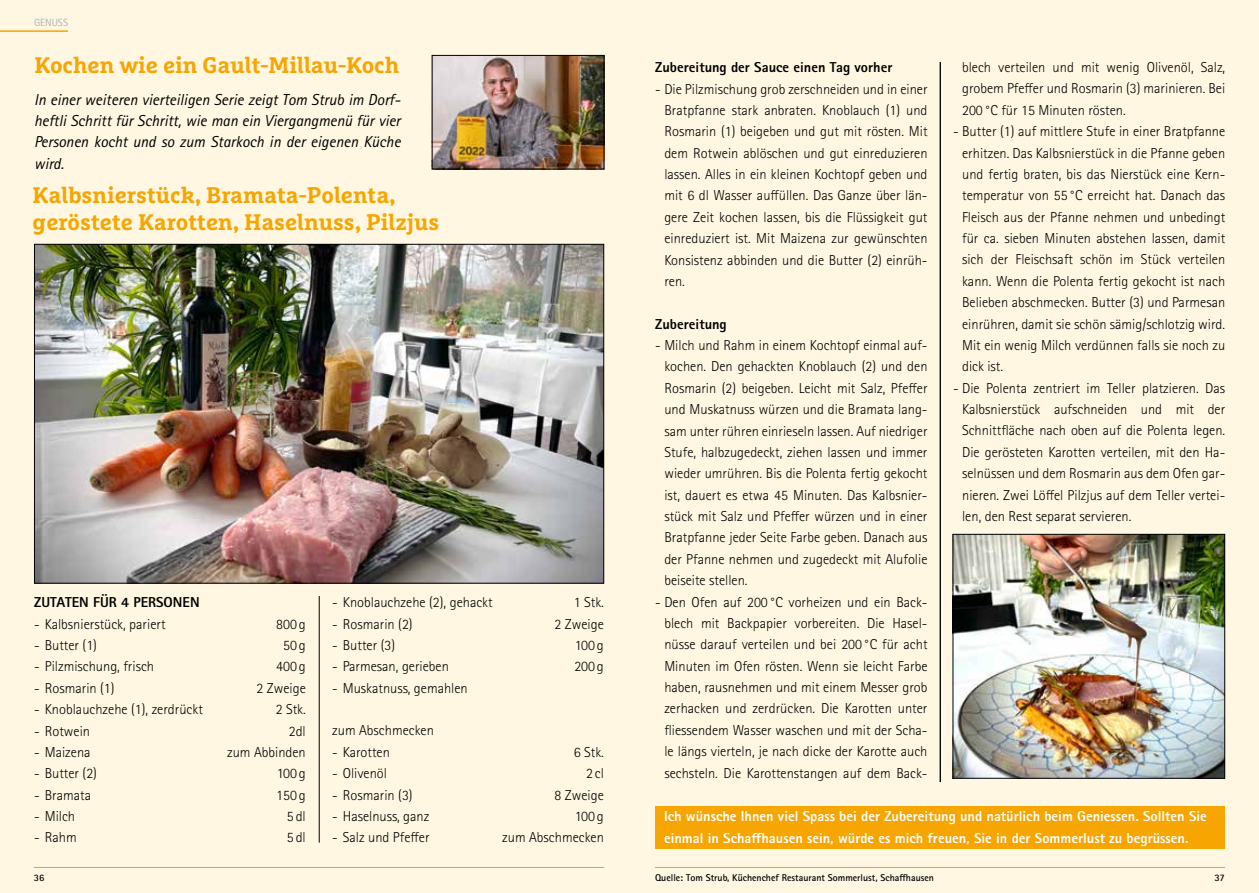
<style>
.page{position:relative;width:1259px;height:893px;background:#fff}
.page>*{position:absolute;margin:0;border:0;box-sizing:border-box;transform-origin:0 0}
.t1{font:700 22.5px/27px "Marselis Slab Pro";color:#f7a500}
.t2{font:italic 15.9px/21.3px "Rotis Sans Serif Std";color:#000;text-align:justify}
.t3{font:300 14.4px/21.3px "Rotis Sans Serif Std";color:#000;text-align:justify}
.t4{font:800 14.4px/21.3px "Rotis Sans Serif Std";color:#fff}
.t5{font:800 14.4px "Rotis Sans Serif Std";color:#000}
.t6{font:10.5px "Rotis Sans Serif Std";color:#b1b2b3}
.t7{font:700 9.9px "Rotis Sans Serif Std";color:#000}
</style>
<div class="page">
<div style="left:0;top:0;width:629px;height:893px;background:#fff7e2"></div>
<div style="left:629px;top:0;width:630px;height:893px;background:#fff7e2"></div>
<hr style="left:655px;top:867px;width:570px;height:1px;background:#f7a500">
<hr style="left:0;top:30px;width:68px;height:2px;background:#f7a500">
<hr style="left:940px;top:62px;width:1px;height:720px;background:#000">
<hr style="left:34px;top:867px;width:570px;height:1px;background:#f7a500">
<hr style="left:319px;top:596px;width:1px;height:247px;background:#000">
<img style="left:36px;top:246px;width:566px;height:335px">
<img style="left:434px;top:57px;width:168px;height:110px">
<div style="left:432px;top:55px;width:172px;height:114px;border:1px solid #000"></div>
<div style="left:655px;top:806px;width:569px;height:43px;background:#f7a500"></div>
<img style="left:954px;top:536px;width:269px;height:240px">
<div style="left:952px;top:534px;width:273px;height:244px;border:1px solid #000"></div>
<p class="t6" style="left:34px;top:16px;width:36px">GENUSS</p>
<h1 class="t1" style="left:35px;top:51px;width:366px">Kochen wie ein Gault-Millau-Koch</h1>
<p class="t2" style="left:34px;top:89px;width:368px">In einer weiteren vierteiligen Serie zeigt Tom Strub im Dorf&shy;heftli Schritt für Schritt, wie man ein Viergangmenü für vier Personen kocht und so zum Starkoch in der eigenen Küche wird.</p>
<h1 class="t1" style="left:33px;top:181px;width:408px">Kalbsnierstück, Bramata-Polenta, geröstete Karotten, Haselnuss, Pilzjus</h1>
<p class="t5" style="left:34px;top:593px;width:167px">ZUTATEN FÜR 4 PERSONEN</p>
<p class="t3" style="left:34px;top:613px;width:133px">- Kalbsnierstück, pariert</p>
<p class="t3" style="left:276px;top:613px;width:31px">800 g</p>
<p class="t3" style="left:34px;top:635px;width:64px">- Butter (1)</p>
<p class="t3" style="left:283px;top:635px;width:24px">50g</p>
<p class="t3" style="left:34px;top:656px;width:121px">- Pilzmischung, frisch</p>
<p class="t3" style="left:276px;top:656px;width:31px">400 g</p>
<p class="t3" style="left:34px;top:677px;width:82px">- Rosmarin (1)</p>
<p class="t3" style="left:256px;top:677px;width:51px">2 Zweige</p>
<p class="t3" style="left:34px;top:699px;width:170px">- Knoblauchzehe (1), zerdrückt</p>
<p class="t3" style="left:276px;top:699px;width:32px">2 Stk.</p>
<p class="t3" style="left:34px;top:720px;width:57px">- Rotwein</p>
<p class="t3" style="left:289px;top:720px;width:19px">2dl</p>
<p class="t3" style="left:34px;top:742px;width:58px">- Maizena</p>
<p class="t3" style="left:227px;top:742px;width:80px">zum Abbinden</p>
<p class="t3" style="left:34px;top:763px;width:64px">- Butter (2)</p>
<p class="t3" style="left:277px;top:763px;width:30px">100 g</p>
<p class="t3" style="left:34px;top:784px;width:58px">- Bramata</p>
<p class="t3" style="left:276px;top:784px;width:31px">150 g</p>
<p class="t3" style="left:34px;top:806px;width:42px">- Milch</p>
<p class="t3" style="left:287px;top:806px;width:20px">5dl</p>
<p class="t3" style="left:34px;top:827px;width:44px">- Rahm</p>
<p class="t3" style="left:287px;top:827px;width:20px">5dl</p>
<p class="t7" style="left:34px;top:871px;width:12px">36</p>
<p class="t3" style="left:332px;top:592px;width:162px">- Knoblauchzehe (2), gehackt</p>
<p class="t3" style="left:574px;top:592px;width:32px">1 Stk.</p>
<p class="t3" style="left:332px;top:613px;width:82px">- Rosmarin (2)</p>
<p class="t3" style="left:554px;top:613px;width:51px">2 Zweige</p>
<p class="t3" style="left:332px;top:635px;width:64px">- Butter (3)</p>
<p class="t3" style="left:575px;top:635px;width:30px">100 g</p>
<p class="t3" style="left:332px;top:656px;width:118px">- Parmesan, gerieben</p>
<p class="t3" style="left:574px;top:656px;width:31px">200 g</p>
<p class="t3" style="left:332px;top:677px;width:137px">- Muskatnuss, gemahlen</p>
<p class="t3" style="left:332px;top:720px;width:103px">zum Abschmecken</p>
<p class="t3" style="left:332px;top:741px;width:59px">- Karotten</p>
<p class="t3" style="left:574px;top:741px;width:32px">6 Stk.</p>
<p class="t3" style="left:332px;top:763px;width:56px">- Olivenöl</p>
<p class="t3" style="left:586px;top:763px;width:19px">2cl</p>
<p class="t3" style="left:332px;top:784px;width:82px">- Rosmarin (3)</p>
<p class="t3" style="left:554px;top:784px;width:51px">8 Zweige</p>
<p class="t3" style="left:332px;top:806px;width:99px">- Haselnuss, ganz</p>
<p class="t3" style="left:575px;top:806px;width:30px">100 g</p>
<p class="t3" style="left:332px;top:827px;width:99px">- Salz und Pfeffer</p>
<p class="t3" style="left:502px;top:827px;width:103px">zum Abschmecken</p>
<p class="t5" style="left:655px;top:58px;width:239px">Zubereitung der Sauce einen Tag vorher</p>
<p class="t3" style="left:664px;top:78px;width:265px;text-indent:-9px">- Die Pilzmischung grob zerschneiden und in einer Bratpfanne stark anbraten. Knoblauch (1) und Rosmarin (1) beigeben und gut mit rösten. Mit dem Rotwein ablöschen und gut einreduzieren lassen. Alles in ein kleinen Kochtopf geben und mit 6 dl Wasser auffüllen. Das Ganze über län&shy;gere Zeit kochen lassen, bis die Flüssigkeit gut einreduziert ist. Mit Maizena zur gewünschten Konsistenz abbinden und die Butter (2) einrüh&shy;ren.</p>
<p class="t5" style="left:655px;top:315px;width:73px">Zubereitung</p>
<p class="t3" style="left:664px;top:335px;width:265px;text-indent:-9px">- Milch und Rahm in einem Kochtopf einmal auf&shy;kochen. Den gehackten Knoblauch (2) und den Rosmarin (2) beigeben. Leicht mit Salz, Pfeffer und Muskatnuss würzen und die Bramata lang&shy;sam unter rühren einrieseln lassen. Auf niedriger Stufe, halbzugedeckt, ziehen lassen und immer wieder umrühren. Bis die Polenta fertig gekocht ist, dauert es etwa 45 Minuten. Das Kalbsnier&shy;stück mit Salz und Pfeffer würzen und in einer Bratpfanne jeder Seite Farbe geben. Danach aus der Pfanne nehmen und zugedeckt mit Alufolie beiseite stellen.</p>
<p class="t3" style="left:664px;top:591px;width:265px;text-indent:-9px">- Den Ofen auf 200 °C vorheizen und ein Back&shy;blech mit Backpapier vorbereiten. Die Hasel&shy;nüsse darauf verteilen und bei 200 °C für acht Minuten im Ofen rösten. Wenn sie leicht Farbe haben, rausnehmen und mit einem Messer grob zerhacken und zerdrücken. Die Karotten unter fliessendem Wasser waschen und mit der Scha&shy;le längs vierteln, je nach dicke der Karotte auch sechsteln. Die Karottenstangen auf dem Back-</p>
<p class="t3" style="left:962px;top:57px;width:265px">blech verteilen und mit wenig Olivenöl, Salz, grobem Pfeffer und Rosmarin (3) marinieren. Bei 200 °C für 15 Minuten rösten.</p>
<p class="t3" style="left:962px;top:121px;width:265px;text-indent:-9px">- Butter (1) auf mittlere Stufe in einer Bratpfanne erhitzen. Das Kalbsnierstück in die Pfanne geben und fertig braten, bis das Nierstück eine Kern&shy;temperatur von 55 °C erreicht hat. Danach das Fleisch aus der Pfanne nehmen und unbedingt für ca. sieben Minuten abstehen lassen, damit sich der Fleischsaft schön im Stück verteilen kann. Wenn die Polenta fertig gekocht ist nach Belieben abschmecken. Butter (3) und Parmesan einrühren, damit sie schön sämig/schlotzig wird.<br>Mit ein wenig Milch verdünnen falls sie noch zu dick ist.</p>
<p class="t3" style="left:962px;top:377px;width:265px;text-indent:-9px">- Die Polenta zentriert im Teller platzieren. Das Kalbsnierstück aufschneiden und mit der Schnittfläche nach oben auf die Polenta legen.<br>Die gerösteten Karotten verteilen, mit den Ha&shy;selnüssen und dem Rosmarin aus dem Ofen gar&shy;nieren. Zwei Löffel Pilzjus auf dem Teller vertei&shy;len, den Rest separat servieren.</p>
<p class="t4" style="left:664px;top:805px;width:544px">Ich wünsche Ihnen viel Spass bei der Zubereitung und natürlich beim Geniessen. Sollten Sie einmal in Schaffhausen sein, würde es mich freuen, Sie in der Sommerlust zu begrüssen.</p>
<p class="t7" style="left:655px;top:872px;width:280px">Quelle: Tom Strub, Küchenchef Restaurant Sommerlust, Schaffhausen</p>
<p class="t7" style="left:1214px;top:871px;width:12px">37</p>
</div>
